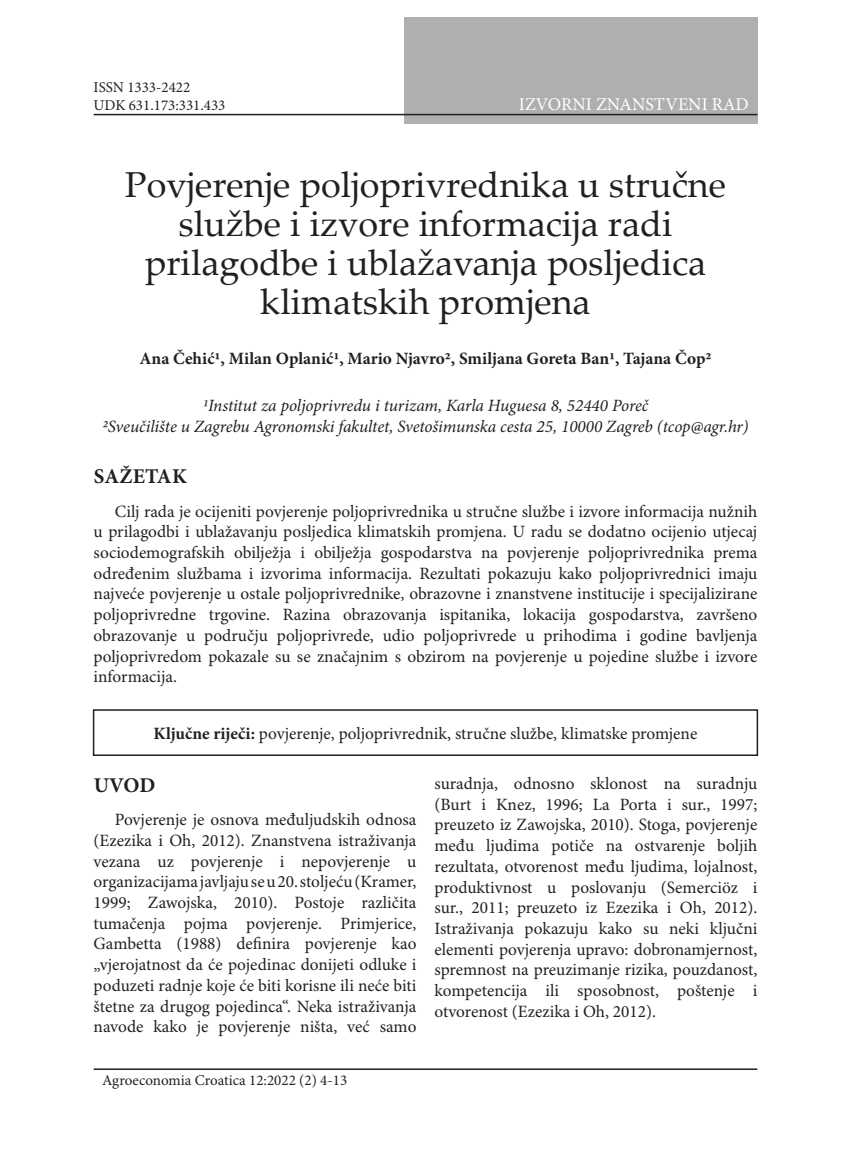
<style>
.page{position:relative;width:851px;height:1149px;background:#fff}
.page>*{position:absolute;margin:0;border:0;box-sizing:border-box;transform-origin:0 0}
.t1{font:36px/39px "Palatino Linotype";color:#231f20;text-align:center}
.t2{font:700 21px "Minion Pro";letter-spacing:.01em;color:#231f20}
.t3{font:18px "Minion Pro";color:#fff}
.paragraph{font:17.25px/20.7px "Minion Pro";color:#231f20}
.abstract{font:17.25px/20.7px "Minion Pro";color:#231f20}
.Adresa{font:italic 17.25px "Minion Pro";letter-spacing:-.01em;color:#231f20}
.kljucne-rijeci{font:17.25px "Minion Pro";color:#231f20}
.autori{font:700 17.25px "Minion Pro";color:#231f20}
.t4{font:15px "Minion Pro";color:#231f20}
.s1{font-weight:700}
</style>
<div class="page">
<div style="left:404px;top:17px;width:353px;height:106px;background:#afafaf"></div>
<hr style="left:94px;top:114px;width:663px;height:1px;background:#231f20">
<hr style="left:94px;top:1068px;width:663px;height:1px;background:#231f20">
<div style="left:93px;top:709px;width:665px;height:46px;border:2px solid #231f20"></div>
<p class="t4" style="left:94px;top:78px;width:98px">ISSN 1333-2422</p>
<p class="t4" style="left:94px;top:96px;width:133px">UDK 631.173:331.433</p>
<p class="t3" style="left:519px;top:93px;width:231px">IZVORNI ZNANSTVENI RAD</p>
<p class="t1" style="left:125px;top:163px;width:602px">Povjerenje poljoprivrednika u stručne službe i izvore informacija radi prilagodbe i ublažavanja posljedica klimatskih promjena</p>
<p class="autori" style="left:139px;top:346px;width:573px">Ana Čehić1, Milan Oplanić1, Mario Njavro2, Smiljana Goreta Ban1, Tajana Čop2</p>
<p class="Adresa" style="left:202px;top:393px;width:447px">1Institut za poljoprivredu i turizam, Karla Huguesa 8, 52440 Poreč</p>
<p class="Adresa" style="left:102px;top:414px;width:647px">2Sveučilište u Zagrebu Agronomski fakultet, Svetošimunska cesta 25, 10000 Zagreb (tcop@agr.hr)</p>
<p class="t2" style="left:94px;top:461px;width:95px">SAŽETAK</p>
<p class="abstract" style="left:94px;top:501px;width:665px;text-indent:21px">Cilj rada je ocijeniti povjerenje poljoprivrednika u stručne služb e i izvore informacija nužnih u prilagodbi i ublažavanju posljedica klimatskih promjena. U radu se dodatno ocijenio utjecaj sociodemografskih obilježja i obilježja gospodarstva na povjerenje poljoprivrednika prema određenim služb ama i izvorima informacija. Rezultati pokazuju kako poljoprivrednici imaju najveće povjerenje u ostale poljoprivrednike, obrazovne i znanstvene institucije i specijalizirane poljoprivredne trgovine. Razina obrazovanja ispitanika, lokacija gospodarstva, završeno obrazovanje u području poljoprivrede, udio poljoprivrede u prihodima i godine b avljenja poljoprivredom pokazale su se značajnim s obzirom na povjerenje u pojedine služb e i izvore informacija.</p>
<p class="kljucne-rijeci" style="left:154px;top:722px;width:545px"><span class="s1">Ključne riječi:</span> povjerenje, poljoprivrednik, stručne služb e, klimatske promjene</p>
<p class="t2" style="left:94px;top:770px;width:63px">UVOD</p>
<p class="paragraph" style="left:94px;top:809px;width:324px;text-indent:21px">Povjerenje je osnova međuljudskih odnosa (Ezezika i Oh, 2012). Znanstvena istraživanja vezana uz povjerenje i nepovjerenje u organizacijama javljaju se u 20. stoljeću (Kramer, 1999; Zawojska, 2010). Postoje različita tumačenja pojma povjerenje. Primjerice, Gamb etta (1988) definira povjerenje kao „vjerojatnost da će pojedinac donijeti odluke i poduzeti radnje koje će biti korisne ili neće biti štetne za drugog pojedinca“. Neka istraživanja navode kako je povjerenje ništa, već samo</p>
<p class="paragraph" style="left:434px;top:773px;width:324px;text-align:justify">suradnja, odnosno sklonost na suradnju (Burt i Knez, 1996; La Porta i sur., 1997; preuzeto iz Zawojska, 2010). Stoga, povjerenje među ljudima potiče na ostvarenje b oljih rezultata, otvorenost među ljudima, lojalnost, produktivnost u poslovanju (Semerciöz i sur., 2011; preuzeto iz Ezezika i Oh, 2012).<br>Istraživanja pokazuju kako su neki ključni elementi povjerenja upravo: dobronamjernost, spremnost na preuzimanje rizika, pouzdanost, kompetencija ili sposobnost, poštenje i otvorenost (Ezezika i Oh, 2012).</p>
<p class="t4" style="left:102px;top:1070px;width:246px">Agroeconomia Croatica 12:2022 (2) 4-13</p>
</div>
